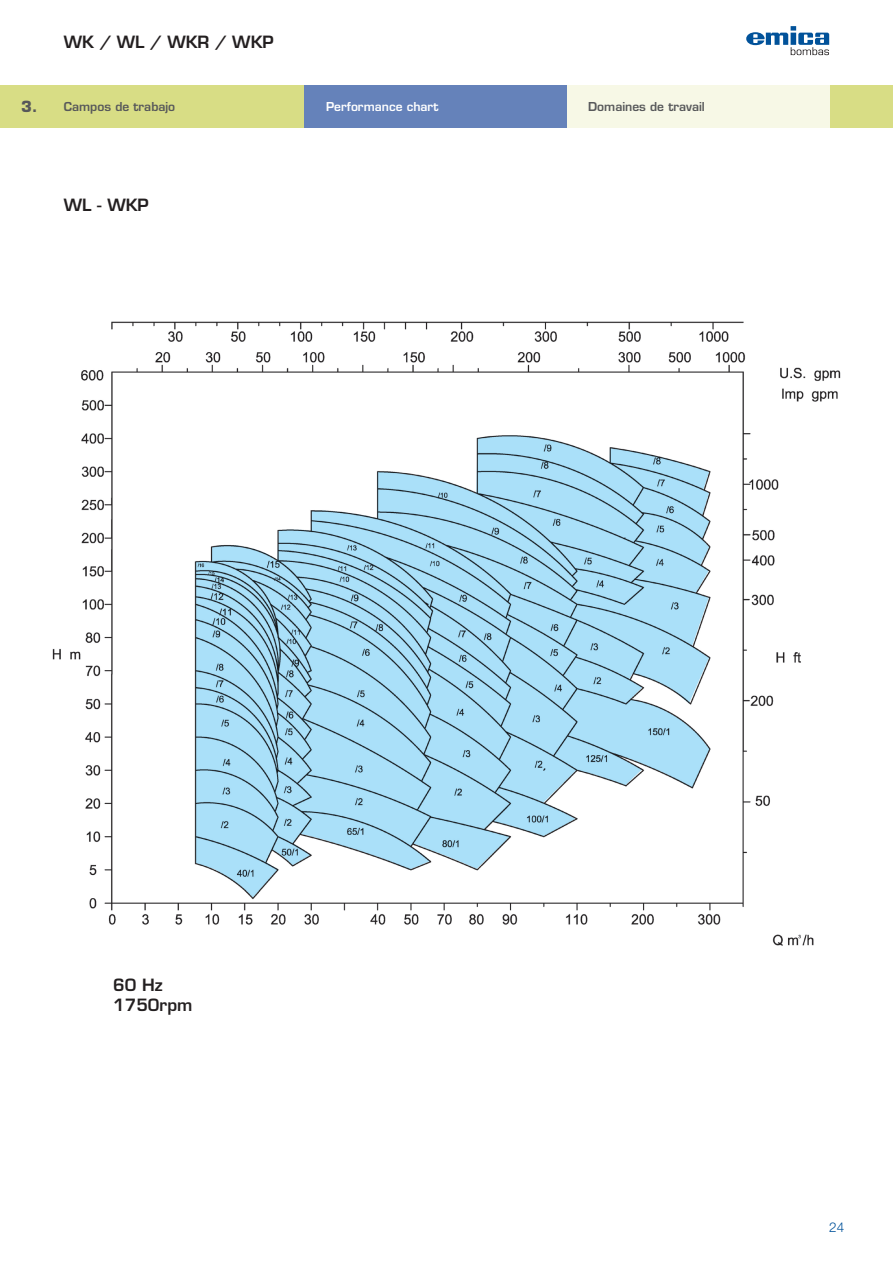
<style>
.page{position:relative;width:893px;height:1263px;background:#fff}
.page>*{position:absolute;margin:0;border:0;box-sizing:border-box;transform-origin:0 0}
.Título_ES{font:600 16.5px "Eurostile LT Std";color:#231f20}
.Título_ES-2{font:700 15px "Eurostile LT Std";color:#57585a}
.t1{font:300 13.5px "Helvetica Neue";color:#01529a}
.Título_FR{font:600 12px "Eurostile LT Std";color:#57585a}
.Título_EN{font:600 12px "Eurostile LT Std";color:#fff}
.Título_ES-3{font:600 12px "Eurostile LT Std";color:#57585a}
</style>
<div class="page">
<svg style="left:746px;top:26px;width:83px;height:29px"></svg>
<img style="left:52px;top:321px;width:789px;height:625px">
<div style="left:0;top:85px;width:893px;height:43px;background:#d8dd85"></div>
<div style="left:305px;top:85px;width:262px;height:43px;background:#6582ba"></div>
<div style="left:567px;top:85px;width:262px;height:43px;background:#f7f8e6"></div>
<p class="Título_ES" style="left:64px;top:31px;width:212px">WK / WL / WKR / WKP</p>
<p class="Título_ES-2" style="left:21px;top:97px;width:18px">3.</p>
<p class="Título_ES-3" style="left:64px;top:99px;width:113px">Campos de trabajo</p>
<p class="Título_EN" style="left:326px;top:99px;width:114px">Performance chart</p>
<p class="Título_FR" style="left:588px;top:99px;width:118px">Domaines de travail</p>
<p class="Título_ES" style="left:64px;top:194px;width:87px">WL - WKP</p>
<p class="Título_ES" style="left:113px;top:975px;width:51px">60 Hz</p>
<p class="Título_ES" style="left:113px;top:995px;width:81px">1750rpm</p>
<p class="t1" style="left:829px;top:1218px;width:17px">24</p>
</div>
